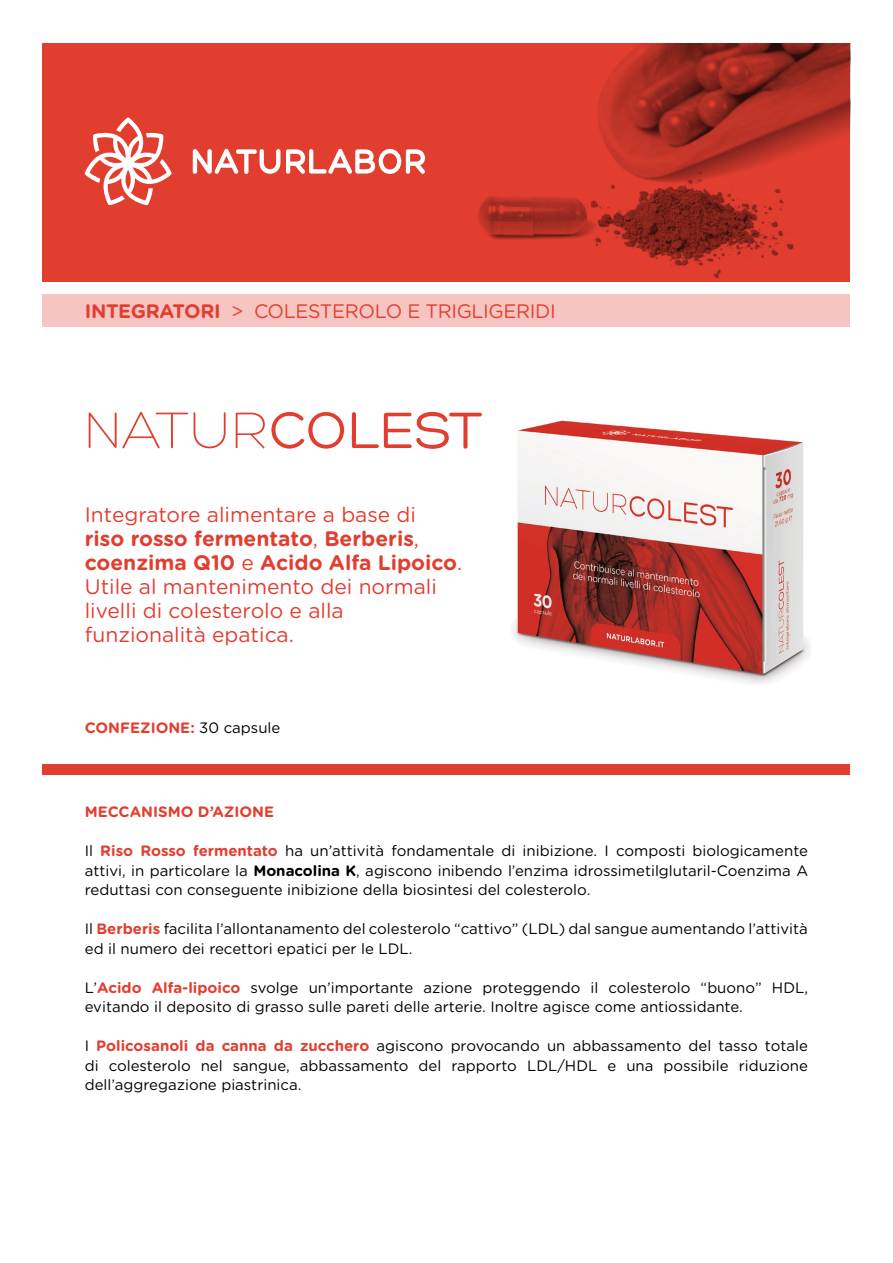
<style>
.page{position:relative;width:893px;height:1263px;background:#fff}
.page>*{position:absolute;margin:0;border:0;box-sizing:border-box;transform-origin:0 0}
.t1{font:55.5px "Hero";color:#e23e30}
.t2{font:21px/24px "Gotham Rounded";color:#e23e30}
.t3{font:19.5px "Gotham Rounded";letter-spacing:-.02em;color:#e23e30}
.t4{font:15px/19.5px "Gotham Rounded";color:#000;text-align:justify}
.t5{font:700 15px "Gotham Rounded";color:#e23e30}
.s1{font-weight:700}
.s2{font-weight:300}
.s3{font-weight:400;color:#000}
.s4{font-weight:700;color:#e23e30}
</style>
<div class="page">
<div style="left:43px;top:44px;width:807px;height:238px;background:#e23e30"></div>
<img style="left:513px;top:420px;width:297px;height:264px">
<svg style="left:193px;top:149px;width:87px;height:25px"></svg>
<svg style="left:286px;top:149px;width:139px;height:25px"></svg>
<svg style="left:85px;top:117px;width:87px;height:88px"></svg>
<img style="left:478px;top:44px;width:372px;height:235px">
<div style="left:43px;top:765px;width:807px;height:10px;background:#e23e30"></div>
<div style="left:43px;top:294px;width:807px;height:33px;background:#f6c5c1"></div>
<h3 class="t3" style="left:85px;top:298px;width:472px"><span class="s1">INTEGRATORI</span> &gt; COLESTEROLO E TRIGLIGERIDI</h3>
<h1 class="t1" style="left:84px;top:402px;width:400px"><span class="s2">NATUR</span>COLEST</h1>
<h2 class="t2" style="left:85px;top:501px;width:379px">Integratore alimentare a base di<br><span class="s1">riso rosso fermentato</span>, <span class="s1">Berberis</span>, <span class="s1">coenzima Q10</span> e <span class="s1">Acido Alfa Lipoico</span>.<br>Utile al mantenimento dei normali livelli di colesterolo e alla funzionalità epatica.</h2>
<p class="t5" style="left:85px;top:717px;width:197px">CONFEZIONE: <span class="s3">30 capsule</span></p>
<p class="t5" style="left:85px;top:801px;width:191px">MECCANISMO D’AZIONE</p>
<p class="t4" style="left:85px;top:840px;width:725px">Il <span class="s4">Riso Rosso fermentato</span> ha un’attività fondamentale di inibizione. I composti biologicamente attivi, in particolare la <span class="s1">Monacolina K</span>, agiscono inibendo l’enzima idrossimetilglutaril-Coenzima A reduttasi con conseguente inibizione della biosintesi del colesterolo.</p>
<p class="t4" style="left:85px;top:918px;width:725px">Il <span class="s4">Berberis</span> facilita l’allontanamento del colesterolo “cattivo” (LDL) dal sangue aumentando l’attività ed il numero dei recettori epatici per le LDL.</p>
<p class="t4" style="left:85px;top:977px;width:725px">L’<span class="s4">Acido Alfa-lipoico</span> svolge un’importante azione proteggendo il colesterolo “buono” HDL, evitando il deposito di grasso sulle pareti delle arterie. Inoltre agisce come antiossidante.</p>
<p class="t4" style="left:85px;top:1035px;width:725px">I <span class="s4">Policosanoli da canna da zucchero</span> agiscono provocando un abbassamento del tasso totale di colesterolo nel sangue, abbassamento del rapporto LDL/HDL e una possibile riduzione dell’aggregazione piastrinica.</p>
</div>
